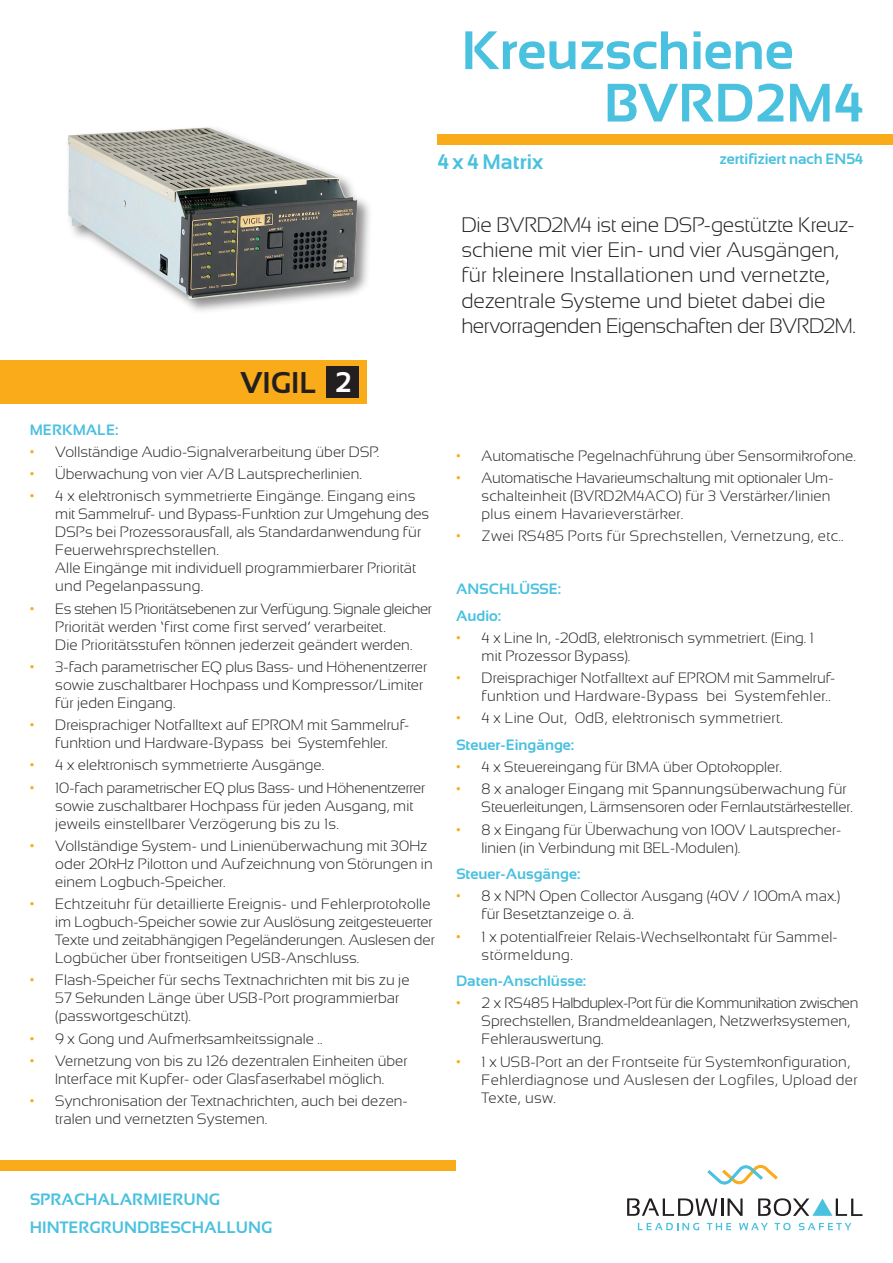
<style>
.page{position:relative;width:893px;height:1263px;background:#fff}
.page>*{position:absolute;margin:0;border:0;box-sizing:border-box;transform-origin:0 0}
.t1{font:700 54px "Sansation";color:#4ac1df}
.t2{font:700 30px "Sansation";color:#231f20}
.t3{font:300 21px/25.2px "Sansation";letter-spacing:-.01em;color:#231f20}
.t4{font:700 21px "Sansation";color:#4ac1df}
.t5{font:700 16.5px/28.3px "Sansation";color:#4ac1df}
.t6{font:300 15px/18px "Sansation";color:#231f20}
.t7{font:300 15px/18px "Sansation";letter-spacing:.02em;color:#231f20}
.t8{font:700 15px/26.5px "Sansation";color:#4ac1df}
.s1{font-size:28.5px;color:#fff}
.s2{color:#faab1a}
.s3{font-weight:700;color:#4ac1df}
</style>
<div class="page">
<div style="left:437px;top:135px;width:456px;height:10px;background:#faab1a"></div>
<div style="left:0;top:360px;width:367px;height:44px;background:#faab1a"></div>
<div style="left:326px;top:366px;width:33px;height:32px;background:#231f20"></div>
<svg style="left:638px;top:1223px;width:61px;height:7px"></svg>
<svg style="left:707px;top:1223px;width:24px;height:7px"></svg>
<svg style="left:739px;top:1223px;width:29px;height:7px"></svg>
<svg style="left:774px;top:1223px;width:17px;height:7px"></svg>
<svg style="left:799px;top:1223px;width:52px;height:7px"></svg>
<svg style="left:707px;top:1165px;width:71px;height:19px"></svg>
<svg style="left:627px;top:1198px;width:90px;height:18px"></svg>
<hr style="left:721px;top:1198px;width:3px;height:18px;background:#231f20">
<svg style="left:727px;top:1198px;width:16px;height:18px"></svg>
<svg style="left:758px;top:1198px;width:104px;height:18px"></svg>
<div style="left:0;top:1160px;width:455px;height:11px;background:#faab1a"></div>
<div style="left:65px;top:125px;width:308px;height:189px;background:#231f20;opacity:.51"></div>
<img style="left:67px;top:127px;width:291px;height:172px">
<h1 class="t1" style="left:461px;top:20px;width:334px">Kreuzschiene</h1>
<h1 class="t1" style="left:604px;top:73px;width:261px">BVRD2M4</h1>
<h3 class="t4" style="left:437px;top:150px;width:107px">4 x 4 Matrix</h3>
<p class="t8" style="left:719px;top:146px;width:145px">zertifiziert nach EN 54</p>
<h2 class="t2" style="left:240px;top:366px;width:113px">VIGIL <span class="s1">2</span></h2>
<p class="t8" style="left:30px;top:416px;width:90px">Merkmale:</p>
<p class="t6" style="left:30px;top:443px;width:351px"><span class="s2">•</span> Vollständige Audio-Signalverarbeitung über DSP.</p>
<p class="t6" style="left:30px;top:465px;width:334px"><span class="s2">•</span> Überwachung von vier A/B Lautsprecherlinien.</p>
<p class="t6" style="left:55px;top:487px;width:376px;text-indent:-26px"><span class="s2">•</span> 4 x elektronisch symmetrierte Eingänge. Eingang eins mit Sammelruf- und Bypass-Funktion zur Umgehung des DSPs bei Prozessorausfall, als Standardanwendung für Feuerwehrsprechstellen.<br>Alle Eingänge mit individuell programmierbarer Priorität und Pegelanpassung.</p>
<p class="t6" style="left:55px;top:599px;width:378px;text-indent:-26px"><span class="s2">•</span> Es stehen 15 Prioritätsebenen zur Verfügung. Signale gleicher<br>Priorität werden ‘first come first served’ verarbeitet.<br>Die Prioritätsstufen können jederzeit geändert werden.</p>
<p class="t6" style="left:55px;top:658px;width:373px;text-indent:-26px"><span class="s2">•</span> 3-fach parametrischer EQ plus Bass- und Höhenentzerrer sowie zuschaltbarer Hochpass und Kompressor/Limiter für jeden Eingang.</p>
<p class="t6" style="left:30px;top:716px;width:381px;text-align:center"><span class="s2">•</span> Dreisprachiger Notfalltext auf EPROM mit Sammelruf&shy;funktion und Hardware-Bypass bei Systemfehler.</p>
<p class="t6" style="left:30px;top:756px;width:296px"><span class="s2">•</span> 4 x elektronisch symmetrierte Ausgänge.</p>
<p class="t6" style="left:55px;top:778px;width:371px;text-indent:-26px"><span class="s2">•</span> 10-fach parametrischer EQ plus Bass- und Höhenentzerrer sowie zuschaltbarer Hochpass für jeden Ausgang, mit jeweils einstellbarer Verzögerung bis zu 1s.</p>
<p class="t6" style="left:55px;top:837px;width:379px;text-indent:-26px"><span class="s2">•</span> Vollständige System- und Linienüberwachung mit 30Hz oder 20kHz Pilotton und Aufzeichnung von Störungen in einem Logbuch-Speicher.</p>
<p class="t6" style="left:55px;top:895px;width:381px;text-indent:-26px"><span class="s2">•</span> Echtzeituhr für detaillierte Ereignis- und Fehlerprotokolle im Logbuch-Speicher sowie zur Auslösung zeitgesteuerter Texte und zeitabhängigen Pegeländerungen. Auslesen der Logbücher über frontseitigen USB-Anschluss.</p>
<p class="t6" style="left:55px;top:971px;width:356px;text-indent:-26px"><span class="s2">•</span> Flash-Speicher für sechs Textnachrichten mit bis zu je<br>57 Sekunden Länge über USB-Port programmierbar (passwortgeschützt).</p>
<p class="t6" style="left:30px;top:1029px;width:294px"><span class="s2">•</span> 9 x Gong und Aufmerksamkeitssignale ..</p>
<p class="t6" style="left:30px;top:1052px;width:379px;text-align:center"><span class="s2">•</span> Vernetzung von bis zu 126 dezentralen Einheiten über<br>Interface mit Kupfer- oder Glasfaserkabel möglich.</p>
<p class="t6" style="left:55px;top:1092px;width:354px;text-indent:-26px"><span class="s2">•</span> Synchronisation der Textnachrichten, auch bei dezen&shy;tralen und vernetzten Systemen.</p>
<h3 class="t3" style="left:461px;top:212px;width:396px">Die BVRD2M4 ist eine DSP-gestützte Kreuz&shy;schiene mit vier Ein- und vier Ausgängen, für kleinere Installationen und vernetzte, dezentrale Systeme und bietet dabei die hervorragenden Eigenschaften der BVRD2M.</h3>
<p class="t6" style="left:456px;top:446px;width:401px"><span class="s2">•</span> Automatische Pegelnachführung über Sensormikrofone.</p>
<p class="t6" style="left:482px;top:469px;width:353px;text-indent:-26px"><span class="s2">•</span> Automatische Havarieumschaltung mit optionaler Um&shy;schalteinheit (BVRD2M4ACO) für 3 Verstärker/linien plus einem Havarieverstärker.</p>
<p class="t7" style="left:456px;top:527px;width:389px"><span class="s2">•</span> Zwei RS485 Ports für Sprechstellen, Vernetzung, etc..</p>
<p class="t8" style="left:456px;top:576px;width:107px">Anschlüsse:<br>Audio:</p>
<p class="t6" style="left:482px;top:629px;width:334px;text-indent:-26px"><span class="s2">•</span> 4 x Line In, -20dB, elektronisch symmetriert. (Eing. 1 mit Prozessor Bypass).</p>
<p class="t6" style="left:456px;top:669px;width:381px;text-align:right"><span class="s2">•</span> Dreisprachiger Notfalltext auf EPROM mit Sammelruf&shy;funktion und Hardware-Bypass bei Systemfehler..</p>
<p class="t7" style="left:456px;top:705px;width:328px;line-height:26.5px"><span class="s2">•</span> 4 x Line Out, 0dB, elektronisch symmetriert.<br><span class="s3">Steuer-Eingänge:</span></p>
<p class="t6" style="left:456px;top:758px;width:327px"><span class="s2">•</span> 4 x Steuereingang für BMA über Optokoppler.</p>
<p class="t6" style="left:482px;top:780px;width:373px;text-indent:-26px"><span class="s2">•</span> 8 x analoger Eingang mit Spannungsüberwachung für<br>Steuerleitungen, Lärmsensoren oder Fernlautstärkesteller.</p>
<p class="t6" style="left:482px;top:820px;width:361px;text-indent:-26px"><span class="s2">•</span> 8 x Eingang für Überwachung von 100V Lautsprecher&shy;linien (in Verbindung mit BEL-Modulen).</p>
<p class="t8" style="left:456px;top:861px;width:126px">Steuer-Ausgänge:</p>
<p class="t6" style="left:482px;top:887px;width:360px;text-indent:-26px"><span class="s2">•</span> 8 x NPN Open Collector Ausgang (40V / 100mA max.) für Besetztanzeige o. ä.</p>
<p class="t6" style="left:482px;top:927px;width:358px;text-indent:-26px"><span class="s2">•</span> 1 x potentialfreier Relais-Wechselkontakt für Sammel&shy;störmeldung.</p>
<p class="t8" style="left:456px;top:968px;width:132px">Daten-Anschlüsse:</p>
<p class="t6" style="left:482px;top:994px;width:378px;text-indent:-26px"><span class="s2">•</span> 2 x RS485 Halbduplex-Port für die Kommunikation zwischen<br>Sprechstellen, Brandmeldeanlagen, Netzwerksystemen,<br>Fehlerauswertung.</p>
<p class="t7" style="left:482px;top:1052px;width:378px;text-indent:-26px"><span class="s2">•</span> 1 x USB-Port an der Frontseite für Systemkonfiguration,<br>Fehlerdiagnose und Auslesen der Logfiles, Upload der<br>Texte, usw.</p>
<p class="t5" style="left:30px;top:1185px;width:34px">SPRACHALAR</p>
<p class="t5" style="left:30px;top:1185px;width:192px;text-indent:114px">MIERUNG<br>HINTERGRUNDBESCHALL</p>
<p class="t5" style="left:236px;top:1213px;width:38px">UNG</p>
</div>
